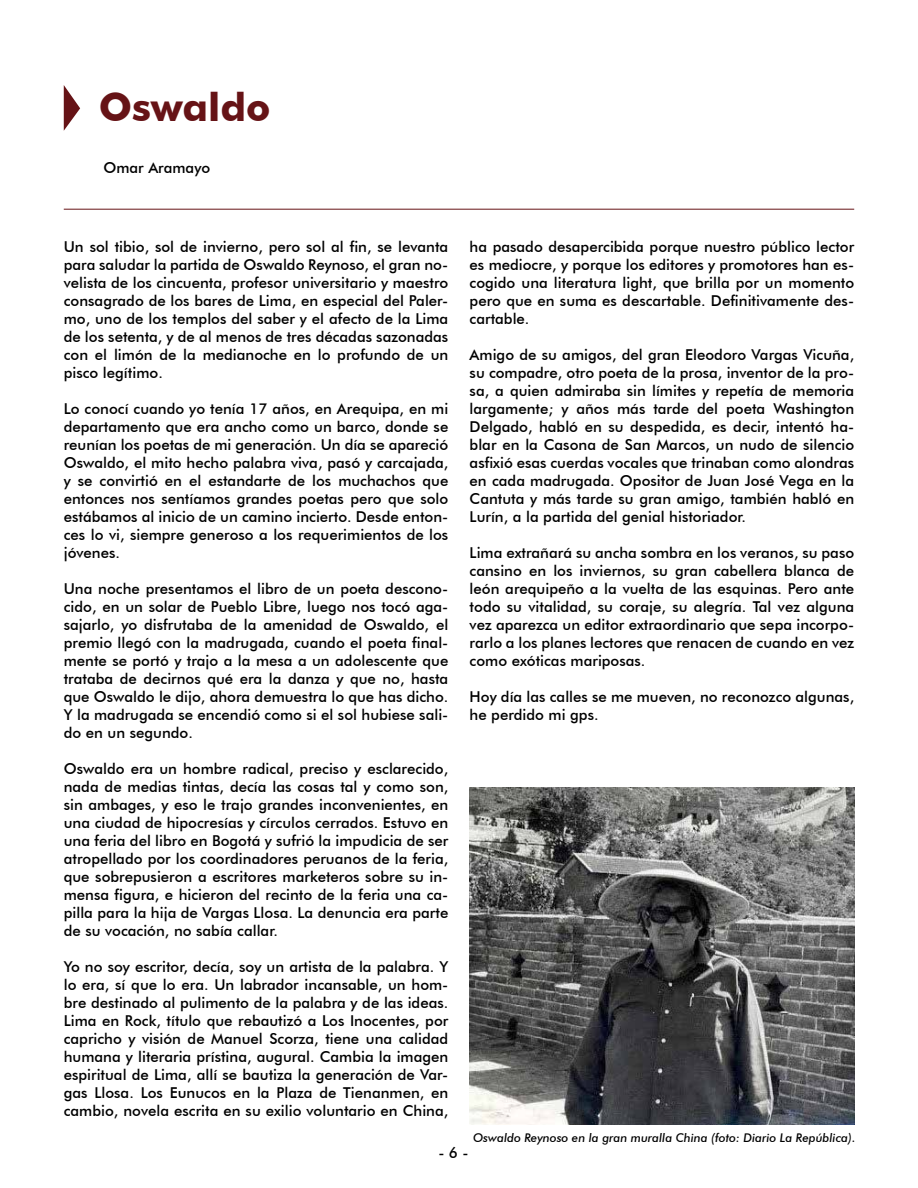
<style>
.page{position:relative;width:918px;height:1188px;background:#fff}
.page>*{position:absolute;margin:0;border:0;box-sizing:border-box;transform-origin:0 0}
.t1{font:700 39px "Futura BT";color:#661316}
.t2{font:500 15px/18px "Futura BT";color:#000;text-align:justify}
.t3{font:italic 500 12px "Futura BT";color:#000}
</style>
<div class="page">
<hr style="left:64px;top:209px;width:790px;height:1px;background:#661316">
<svg style="left:64px;top:85px;width:16px;height:46px"></svg>
<img style="left:470px;top:787px;width:384px;height:337px">
<h1 class="t1" style="left:99px;top:83px;width:173px">Oswaldo</h1>
<p class="t2" style="left:103px;top:159px;width:108px">Omar Aramayo</p>
<p class="t2" style="left:64px;top:238px;width:386px">Un sol tibio, sol de invierno, pero sol al fin, se levanta para saludar la partida de Oswaldo Reynoso, el gran no&shy;velista de los cincuenta, profesor universitario y maestro consagrado de los bares de Lima, en especial del Paler&shy;mo, uno de los templos del saber y el afecto de la Lima de los setenta, y de al menos de tres décadas sazonadas con el limón de la medianoche en lo profundo de un pisco legítimo.</p>
<p class="t2" style="left:64px;top:400px;width:386px">Lo conocí cuando yo tenía 17 años, en Arequipa, en mi departamento que era ancho como un barco, donde se reunían los poetas de mi generación. Un día se apareció Oswaldo, el mito hecho palabra viva, pasó y carcajada, y se convirtió en el estandarte de los muchachos que entonces nos sentíamos grandes poetas pero que solo estábamos al inicio de un camino incierto. Desde enton&shy;ces lo vi, siempre generoso a los requerimientos de los jóvenes.</p>
<p class="t2" style="left:64px;top:580px;width:386px">Una noche presentamos el libro de un poeta descono&shy;cido, en un solar de Pueblo Libre, luego nos tocó aga&shy;sajarlo, yo disfrutaba de la amenidad de Oswaldo, el premio llegó con la madrugada, cuando el poeta final&shy;mente se portó y trajo a la mesa a un adolescente que trataba de decirnos qué era la danza y que no, hasta que Oswaldo le dijo, ahora demuestra lo que has dicho.<br>Y la madrugada se encendió como si el sol hubiese sali&shy;do en un segundo.</p>
<p class="t2" style="left:64px;top:760px;width:386px">Oswaldo era un hombre radical, preciso y esclarecido, nada de medias tintas, decía las cosas tal y como son, sin ambages, y eso le trajo grandes inconvenientes, en una ciudad de hipocresías y círculos cerrados. Estuvo en una feria del libro en Bogotá y sufrió la impudicia de ser atropellado por los coordinadores peruanos de la feria, que sobrepusieron a escritores marketeros sobre su in&shy;mensa figura, e hicieron del recinto de la feria una ca&shy;pilla para la hija de Vargas Llosa. La denuncia era parte de su vocación, no sabía callar.</p>
<p class="t2" style="left:64px;top:958px;width:386px">Yo no soy escritor, decía, soy un artista de la palabra. Y lo era, sí que lo era. Un labrador incansable, un hom&shy;bre destinado al pulimento de la palabra y de las ideas.<br>Lima en Rock, título que rebautizó a Los Inocentes, por capricho y visión de Manuel Scorza, tiene una calidad humana y literaria prístina, augural. Cambia la imagen espiritual de Lima, allí se bautiza la generación de Var&shy;gas Llosa. Los Eunucos en la Plaza de Tienanmen, en cambio, novela escrita en su exilio voluntario en China,</p>
<p class="t2" style="left:470px;top:238px;width:386px">ha pasado desapercibida porque nuestro público lector es mediocre, y porque los editores y promotores han es&shy;cogido una literatura light, que brilla por un momento pero que en suma es descartable. Definitivamente des&shy;cartable.</p>
<p class="t2" style="left:470px;top:346px;width:386px">Amigo de su amigos, del gran Eleodoro Vargas Vicuña, su compadre, otro poeta de la prosa, inventor de la pro&shy;sa, a quien admiraba sin límites y repetía de memoria largamente; y años más tarde del poeta Washington Delgado, habló en su despedida, es decir, intentó ha&shy;blar en la Casona de San Marcos, un nudo de silencio asfixió esas cuerdas vocales que trinaban como alondras en cada madrugada. Opositor de Juan José Vega en la Cantuta y más tarde su gran amigo, también habló en Lurín, a la partida del genial historiador.</p>
<p class="t2" style="left:470px;top:544px;width:386px">Lima extrañará su ancha sombra en los veranos, su paso cansino en los inviernos, su gran cabellera blanca de león arequipeño a la vuelta de las esquinas. Pero ante todo su vitalidad, su coraje, su alegría. Tal vez alguna vez aparezca un editor extraordinario que sepa incorpo&shy;rarlo a los planes lectores que renacen de cuando en vez como exóticas mariposas.</p>
<p class="t2" style="left:470px;top:688px;width:386px">Hoy día las calles se me mueven, no reconozco algunas, he perdido mi gps.</p>
<p class="t3" style="left:473px;top:1130px;width:384px">Oswaldo Reynoso en la gran muralla China (foto: Diario La República).</p>
<p class="t2" style="left:438px;top:1144px;width:32px">- 6 -</p>
</div>
